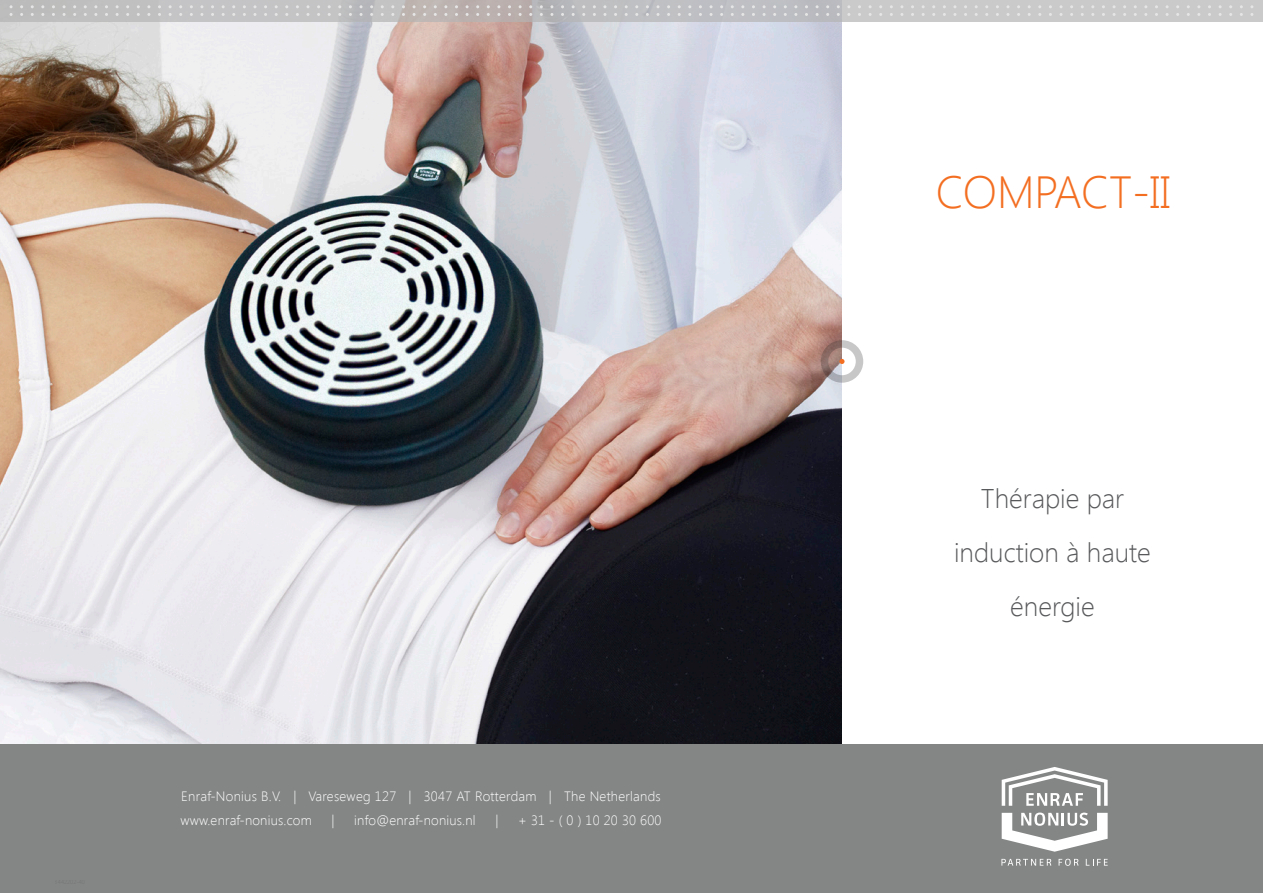
<style>
.page{position:relative;width:1263px;height:893px;background:#fff}
.page>*{position:absolute;margin:0;border:0;box-sizing:border-box;transform-origin:0 0}
.t1{font:300 45px "Segoe UI";color:#f36e21}
.t2{font:300 27px/54px "Segoe UI";color:#57585a;text-align:center}
.t3{font:300 13.5px "Segoe UI";letter-spacing:.02em;color:#fff}
</style>
<div class="page">
<img style="left:0;top:21px;width:842px;height:723px">
<div style="left:0;top:744px;width:1263px;height:149px;background:#848585"></div>
<svg style="left:0;top:0;width:1263px;height:21px;background:#c2c1c2"></svg>
<svg style="left:10px;top:5px;width:3px;height:11px"></svg>
<svg style="left:1240px;top:5px;width:3px;height:11px"></svg>
<svg style="left:1250px;top:5px;width:3px;height:11px"></svg>
<svg style="left:20px;top:5px;width:3px;height:11px"></svg>
<svg style="left:31px;top:5px;width:3px;height:11px"></svg>
<svg style="left:41px;top:5px;width:3px;height:11px"></svg>
<svg style="left:52px;top:5px;width:3px;height:11px"></svg>
<svg style="left:63px;top:5px;width:3px;height:11px"></svg>
<svg style="left:73px;top:5px;width:3px;height:11px"></svg>
<svg style="left:84px;top:5px;width:3px;height:11px"></svg>
<svg style="left:94px;top:5px;width:3px;height:11px"></svg>
<svg style="left:105px;top:5px;width:3px;height:11px"></svg>
<svg style="left:116px;top:5px;width:3px;height:11px"></svg>
<svg style="left:126px;top:5px;width:3px;height:11px"></svg>
<svg style="left:137px;top:5px;width:3px;height:11px"></svg>
<svg style="left:147px;top:5px;width:3px;height:11px"></svg>
<svg style="left:158px;top:5px;width:3px;height:11px"></svg>
<svg style="left:169px;top:5px;width:3px;height:11px"></svg>
<svg style="left:179px;top:5px;width:3px;height:11px"></svg>
<svg style="left:190px;top:5px;width:3px;height:11px"></svg>
<svg style="left:200px;top:5px;width:3px;height:11px"></svg>
<svg style="left:211px;top:5px;width:3px;height:11px"></svg>
<svg style="left:222px;top:5px;width:3px;height:11px"></svg>
<svg style="left:232px;top:5px;width:3px;height:11px"></svg>
<svg style="left:243px;top:5px;width:3px;height:11px"></svg>
<svg style="left:253px;top:5px;width:3px;height:11px"></svg>
<svg style="left:264px;top:5px;width:3px;height:11px"></svg>
<svg style="left:275px;top:5px;width:3px;height:11px"></svg>
<svg style="left:285px;top:5px;width:3px;height:11px"></svg>
<svg style="left:296px;top:5px;width:3px;height:11px"></svg>
<svg style="left:306px;top:5px;width:3px;height:11px"></svg>
<svg style="left:317px;top:5px;width:3px;height:11px"></svg>
<svg style="left:328px;top:5px;width:3px;height:11px"></svg>
<svg style="left:338px;top:5px;width:3px;height:11px"></svg>
<svg style="left:349px;top:5px;width:3px;height:11px"></svg>
<svg style="left:359px;top:5px;width:4px;height:11px"></svg>
<svg style="left:370px;top:5px;width:3px;height:11px"></svg>
<svg style="left:381px;top:5px;width:3px;height:11px"></svg>
<svg style="left:391px;top:5px;width:3px;height:11px"></svg>
<svg style="left:402px;top:5px;width:3px;height:11px"></svg>
<svg style="left:413px;top:5px;width:3px;height:11px"></svg>
<svg style="left:423px;top:5px;width:3px;height:11px"></svg>
<svg style="left:434px;top:5px;width:3px;height:11px"></svg>
<svg style="left:466px;top:5px;width:3px;height:11px"></svg>
<svg style="left:476px;top:5px;width:3px;height:11px"></svg>
<svg style="left:487px;top:5px;width:3px;height:11px"></svg>
<svg style="left:497px;top:5px;width:3px;height:11px"></svg>
<svg style="left:508px;top:5px;width:3px;height:11px"></svg>
<svg style="left:519px;top:5px;width:3px;height:11px"></svg>
<svg style="left:529px;top:5px;width:3px;height:11px"></svg>
<svg style="left:540px;top:5px;width:3px;height:11px"></svg>
<svg style="left:550px;top:5px;width:3px;height:11px"></svg>
<svg style="left:561px;top:5px;width:3px;height:11px"></svg>
<svg style="left:572px;top:5px;width:3px;height:11px"></svg>
<svg style="left:582px;top:5px;width:3px;height:11px"></svg>
<svg style="left:593px;top:5px;width:3px;height:11px"></svg>
<svg style="left:603px;top:5px;width:3px;height:11px"></svg>
<svg style="left:614px;top:5px;width:3px;height:11px"></svg>
<svg style="left:625px;top:5px;width:3px;height:11px"></svg>
<svg style="left:635px;top:5px;width:3px;height:11px"></svg>
<svg style="left:646px;top:5px;width:3px;height:11px"></svg>
<svg style="left:656px;top:5px;width:3px;height:11px"></svg>
<svg style="left:667px;top:5px;width:3px;height:11px"></svg>
<svg style="left:678px;top:5px;width:3px;height:11px"></svg>
<svg style="left:688px;top:5px;width:3px;height:11px"></svg>
<svg style="left:699px;top:5px;width:3px;height:11px"></svg>
<svg style="left:709px;top:5px;width:3px;height:11px"></svg>
<svg style="left:720px;top:5px;width:3px;height:11px"></svg>
<svg style="left:731px;top:5px;width:3px;height:11px"></svg>
<svg style="left:741px;top:5px;width:3px;height:11px"></svg>
<svg style="left:752px;top:5px;width:3px;height:11px"></svg>
<svg style="left:762px;top:5px;width:3px;height:11px"></svg>
<svg style="left:773px;top:5px;width:3px;height:11px"></svg>
<svg style="left:784px;top:5px;width:3px;height:11px"></svg>
<svg style="left:794px;top:5px;width:3px;height:11px"></svg>
<svg style="left:805px;top:5px;width:3px;height:11px"></svg>
<svg style="left:815px;top:5px;width:4px;height:11px"></svg>
<svg style="left:826px;top:5px;width:3px;height:11px"></svg>
<svg style="left:837px;top:5px;width:3px;height:11px"></svg>
<svg style="left:847px;top:5px;width:3px;height:11px"></svg>
<svg style="left:858px;top:5px;width:3px;height:11px"></svg>
<svg style="left:869px;top:5px;width:3px;height:11px"></svg>
<svg style="left:879px;top:5px;width:3px;height:11px"></svg>
<svg style="left:444px;top:5px;width:3px;height:11px"></svg>
<svg style="left:455px;top:5px;width:3px;height:11px"></svg>
<svg style="left:890px;top:5px;width:3px;height:11px"></svg>
<svg style="left:900px;top:5px;width:3px;height:11px"></svg>
<svg style="left:911px;top:5px;width:3px;height:11px"></svg>
<svg style="left:922px;top:5px;width:3px;height:11px"></svg>
<svg style="left:953px;top:5px;width:3px;height:11px"></svg>
<svg style="left:964px;top:5px;width:3px;height:11px"></svg>
<svg style="left:975px;top:5px;width:3px;height:11px"></svg>
<svg style="left:985px;top:5px;width:3px;height:11px"></svg>
<svg style="left:996px;top:5px;width:3px;height:11px"></svg>
<svg style="left:1006px;top:5px;width:3px;height:11px"></svg>
<svg style="left:1017px;top:5px;width:3px;height:11px"></svg>
<svg style="left:1028px;top:5px;width:3px;height:11px"></svg>
<svg style="left:1038px;top:5px;width:3px;height:11px"></svg>
<svg style="left:1049px;top:5px;width:3px;height:11px"></svg>
<svg style="left:1059px;top:5px;width:3px;height:11px"></svg>
<svg style="left:1070px;top:5px;width:3px;height:11px"></svg>
<svg style="left:1081px;top:5px;width:3px;height:11px"></svg>
<svg style="left:1091px;top:5px;width:3px;height:11px"></svg>
<svg style="left:1102px;top:5px;width:3px;height:11px"></svg>
<svg style="left:1112px;top:5px;width:3px;height:11px"></svg>
<svg style="left:932px;top:5px;width:3px;height:11px"></svg>
<svg style="left:943px;top:5px;width:3px;height:11px"></svg>
<svg style="left:1123px;top:5px;width:3px;height:11px"></svg>
<svg style="left:1134px;top:5px;width:3px;height:11px"></svg>
<svg style="left:1144px;top:5px;width:3px;height:11px"></svg>
<svg style="left:1155px;top:5px;width:3px;height:11px"></svg>
<svg style="left:1165px;top:5px;width:3px;height:11px"></svg>
<svg style="left:1176px;top:5px;width:3px;height:11px"></svg>
<svg style="left:1187px;top:5px;width:3px;height:11px"></svg>
<svg style="left:1197px;top:5px;width:3px;height:11px"></svg>
<svg style="left:1208px;top:5px;width:3px;height:11px"></svg>
<svg style="left:1218px;top:5px;width:3px;height:11px"></svg>
<svg style="left:1229px;top:5px;width:3px;height:11px"></svg>
<div style="left:821px;top:340px;width:42px;height:43px;border:8px solid #231f20;border-radius:50%"></div>
<svg style="left:839px;top:359px;width:5px;height:5px"></svg>
<svg style="left:1002px;top:767px;width:106px;height:39px"></svg>
<svg style="left:1002px;top:812px;width:106px;height:40px"></svg>
<svg style="left:1001px;top:859px;width:50px;height:7px"></svg>
<svg style="left:1058px;top:859px;width:20px;height:7px"></svg>
<svg style="left:1086px;top:859px;width:22px;height:7px"></svg>
<p class="t3" style="left:181px;top:787px;width:481px">Enraf-Nonius B.V. | Vareseweg 127 | 3047 AT Rotterdam | The Netherlands</p>
<p class="t3" style="left:180px;top:811px;width:133px">www.enraf-nonius.com</p>
<p class="t3" style="left:332px;top:811px;width:5px">|</p>
<p class="t3" style="left:354px;top:811px;width:123px">info@enraf-nonius.nl</p>
<p class="t3" style="left:495px;top:811px;width:5px">|</p>
<p class="t3" style="left:518px;top:811px;width:145px">+ 31 - ( 0 ) 10 20 30 600</p>
<p class="t1" style="left:936px;top:161px;width:236px">COMPACT-II</p>
<p class="t2" style="left:981px;top:471px;width:145px">Thérapie par</p>
<p class="t2" style="left:954px;top:525px;width:198px">induction à haute énergie</p>
</div>
